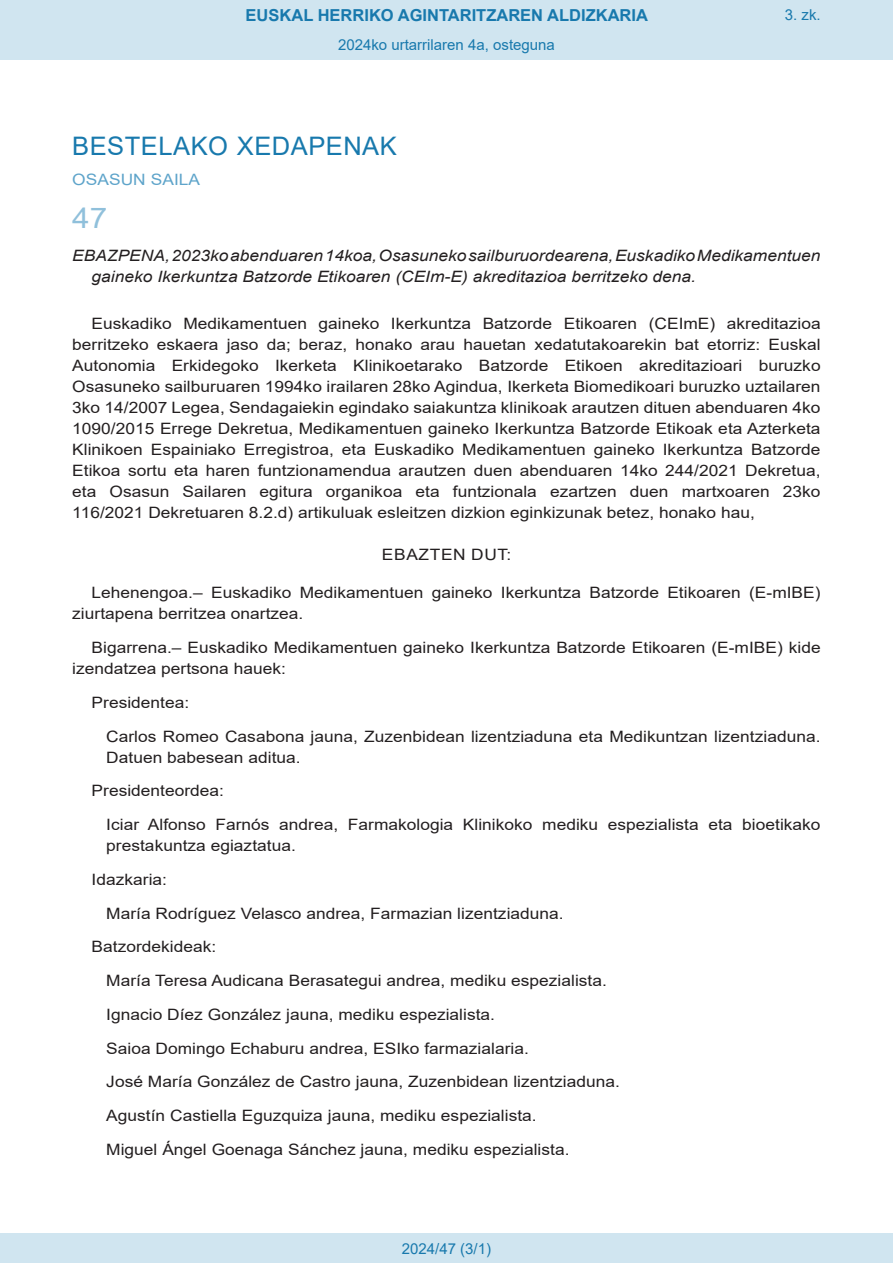
<style>
.page{position:relative;width:893px;height:1263px;background:#fff}
.page>*{position:absolute;margin:0;border:0;box-sizing:border-box;transform-origin:0 0}
.BOPVOrden{font:28.5px "Arial";color:#90c0db;scale:1.11 1}
.BOPVSeccion{font:25.5px "Arial";letter-spacing:.02em;color:#1879ad}
.t1{font:700 16.5px "Arial";color:#1879ad}
.BOPVDetalle{font:15.6px/21px "Arial";color:#231f20;scale:1.11 1}
.BOPVDetalle1{font:15.6px/21px "Arial";color:#231f20;scale:1.11 1}
.BOPVTitulo{font:italic 15.6px/21px "Arial";color:#231f20;scale:1.11 1}
.BOPVOrganismo{font:15.6px "Arial";letter-spacing:.005em;color:#5ea4ca;scale:1.11 1}
.BOPVClave{font:15.6px "Arial";letter-spacing:.035em;color:#231f20;scale:1.11 1}
.Paginacion_Centro{font:15px "Arial";color:#1879ad}
</style>
<div class="page">
<div style="left:0;top:0;width:893px;height:60px;background:#d0e5f0"></div>
<div style="left:0;top:1233px;width:893px;height:30px;background:#d0e5f0"></div>
<p class="t1" style="left:246px;top:3px;width:404px">EUSKAL HERRIKO AGINTARITZAREN ALDIZKARIA</p>
<p class="Paginacion_Centro" style="left:338px;top:35px;width:218px">2024ko urtarrilaren 4a, osteguna</p>
<p class="Paginacion_Centro" style="left:785px;top:5px;width:37px">3. zk.</p>
<p class="BOPVSeccion" style="left:72px;top:128px;width:326px">BESTELAKO XEDAPENAK</p>
<p class="BOPVOrganismo" style="left:72px;top:169px;width:117px">OSASUN SAILA</p>
<p class="BOPVOrden" style="left:72px;top:198px;width:33px">47</p>
<p class="BOPVTitulo" style="left:92px;top:246px;width:658px;text-indent:-19px">EBAZPENA, 2023ko abenduaren 14koa, Osasuneko sailburuordearena, Euskadiko Medikamentuen gaineko Ikerkuntza Batzorde Etikoaren (CEIm-E) akreditazioa berritzeko dena.</p>
<p class="BOPVDetalle" style="left:72px;top:313px;width:676px;text-align:justify;text-indent:19px">Euskadiko Medikamentuen gaineko Ikerkuntza Batzorde Etikoaren (CEImE) akreditazioa berritzeko eskaera jaso da; beraz, honako arau hauetan xedatutakoarekin bat etorriz: Euskal Autonomia Erkidegoko Ikerketa Klinikoetarako Batzorde Etikoen akreditazioari buruzko Osasuneko sailburuaren 1994ko irailaren 28ko Agindua, Ikerketa Biomedikoari buruzko uztailaren 3ko 14/2007 Legea, Sendagaiekin egindako saiakuntza klinikoak arautzen dituen abenduaren 4ko 1090/2015 Errege Dekretua, Medikamentuen gaineko Ikerkuntza Batzorde Etikoak eta Azterketa Klinikoen Espainiako Erregistroa, eta Euskadiko Medikamentuen gaineko Ikerkuntza Batzorde Etikoa sortu eta haren funtzionamendua arautzen duen abenduaren 14ko 244/2021 Dekretua, eta Osasun Sailaren egitura organikoa eta funtzionala ezartzen duen martxoaren 23ko 116/2021 Dekretuaren 8.2.d) artikuluak esleitzen dizkion eginkizunak betez, honako hau,</p>
<p class="BOPVClave" style="left:382px;top:544px;width:118px">EBAZTEN DUT:</p>
<p class="BOPVDetalle" style="left:72px;top:582px;width:676px;text-indent:19px">Lehenengoa.– Euskadiko Medikamentuen gaineko Ikerkuntza Batzorde Etikoaren (E-mIBE) ziurtapena berritzea onartzea.</p>
<p class="BOPVDetalle" style="left:72px;top:637px;width:676px;text-indent:19px">Bigarrena.– Euskadiko Medikamentuen gaineko Ikerkuntza Batzorde Etikoaren (E-mIBE) kide izendatzea pertsona hauek:</p>
<p class="BOPVDetalle" style="left:92px;top:692px;width:89px">Presidentea:</p>
<p class="BOPVDetalle1" style="left:106px;top:725px;width:645px">Carlos Romeo Casabona jauna, Zuzenbidean lizentziaduna eta Medikuntzan lizentziaduna.<br>Datuen babesean aditua.</p>
<p class="BOPVDetalle" style="left:92px;top:780px;width:121px">Presidenteordea:</p>
<p class="BOPVDetalle1" style="left:106px;top:814px;width:645px">Iciar Alfonso Farnós andrea, Farmakologia Klinikoko mediku espezialista eta bioetikako prestakuntza egiaztatua.</p>
<p class="BOPVDetalle" style="left:92px;top:869px;width:69px">Idazkaria:</p>
<p class="BOPVDetalle1" style="left:106px;top:902px;width:414px">María Rodríguez Velasco andrea, Farmazian lizentziaduna.</p>
<p class="BOPVDetalle" style="left:92px;top:936px;width:114px">Batzordekideak:</p>
<p class="BOPVDetalle1" style="left:106px;top:970px;width:452px">María Teresa Audicana Berasategui andrea, mediku espezialista.</p>
<p class="BOPVDetalle1" style="left:106px;top:1004px;width:352px">Ignacio Díez González jauna, mediku espezialista.</p>
<p class="BOPVDetalle1" style="left:106px;top:1037px;width:382px">Saioa Domingo Echaburu andrea, ESIko farmazialaria.</p>
<p class="BOPVDetalle1" style="left:106px;top:1071px;width:464px">José María González de Castro jauna, Zuzenbidean lizentziaduna.</p>
<p class="BOPVDetalle1" style="left:106px;top:1105px;width:389px">Agustín Castiella Eguzquiza jauna, mediku espezialista.</p>
<p class="BOPVDetalle1" style="left:106px;top:1139px;width:419px">Miguel Ángel Goenaga Sánchez jauna, mediku espezialista.</p>
<p class="Paginacion_Centro" style="left:402px;top:1238px;width:91px">2024/47 (3/1)</p>
</div>
